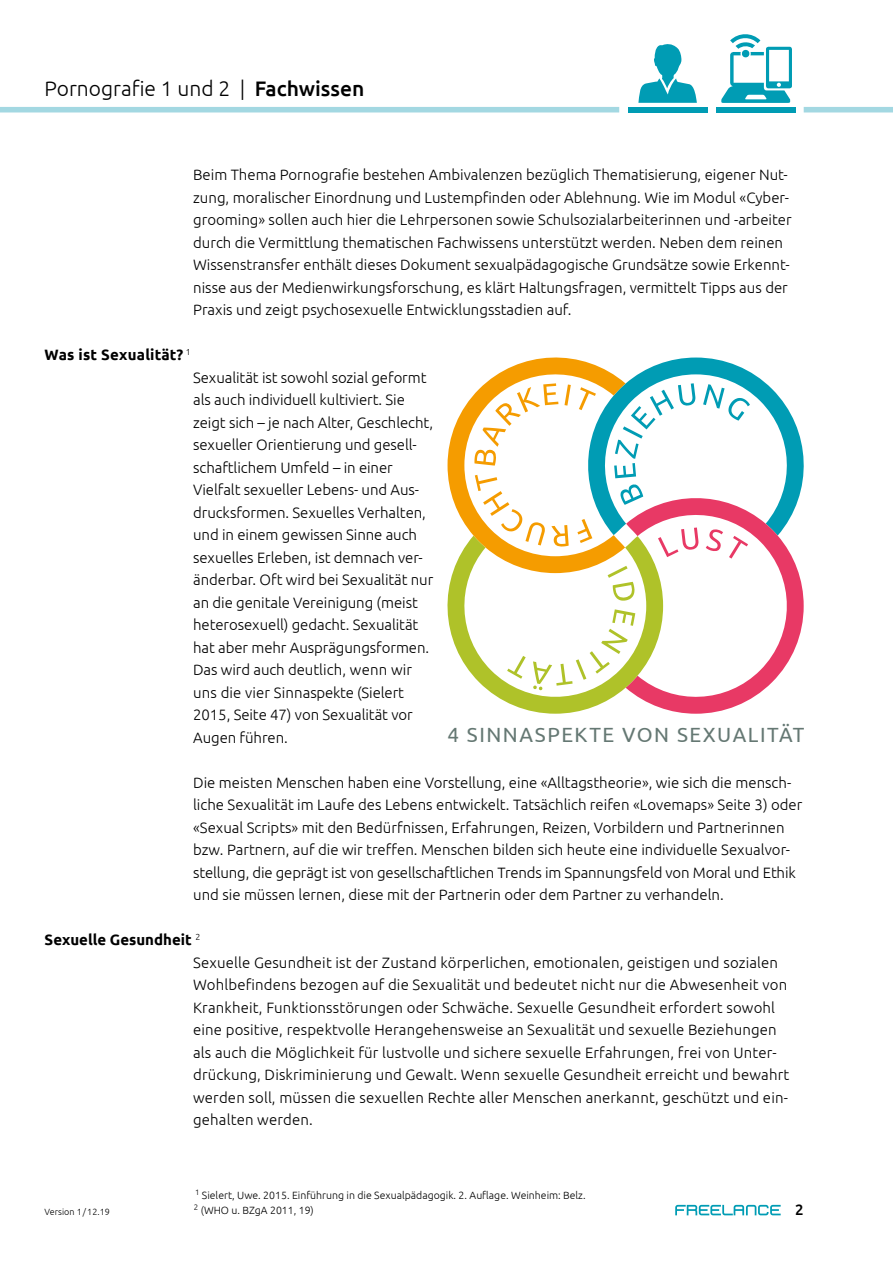
<style>
.page{position:relative;width:893px;height:1263px;background:#fff}
.page>*{position:absolute;margin:0;border:0;box-sizing:border-box;transform-origin:0 0}
.t1{font:300 21px "Ubuntu";color:#000}
.t2{font:20.55px "Ubuntu";letter-spacing:.075em;color:#657873}
.t3{font:300 15px/22.5px "Ubuntu";color:#000}
.t4{font:700 15px "Ubuntu";letter-spacing:.015em;color:#000}
.t5{font:500 15px "Ubuntu";color:#000}
.t6{font:300 10.5px "Ubuntu";color:#000}
.t7{font:300 9px "Ubuntu";color:#000}
.t8{font:300 7.8px "Ubuntu";color:#000}
.s1{font-weight:500}
.s2{font-weight:700}
</style>
<div class="page">
<div style="left:716px;top:107px;width:80px;height:5px;background:#009cb4"></div>
<svg style="left:721px;top:34px;width:71px;height:69px"></svg>
<div style="left:628px;top:107px;width:79px;height:6px;background:#009cb4"></div>
<svg style="left:638px;top:44px;width:59px;height:59px"></svg>
<div style="left:0;top:107px;width:619px;height:5px;background:#a3d8e2"></div>
<svg style="left:675px;top:1205px;width:106px;height:10px"></svg>
<svg style="left:804px;top:107px;width:89px;height:5px"></svg>
<svg style="left:447px;top:357px;width:357px;height:357px"></svg>
<h1 class="t1" style="left:45px;top:75px;width:321px">Pornografie 1 und 2 | <span class="s1">Fachwissen</span></h1>
<p class="t3" style="left:193px;top:163px;width:600px">Beim Thema Pornografie bestehen Ambivalenzen bezüglich Thematisierung, eigener Nut&shy;zung, moralischer Einordnung und Lustempfinden oder Ablehnung. Wie im Modul «Cyber&shy;grooming» sollen auch hier die Lehrpersonen sowie Schulsozialarbeiterinnen und -arbeiter durch die Vermittlung thematischen Fachwissens unterstützt werden. Neben dem reinen Wissenstransfer enthält dieses Dokument sexualpädagogische Grundsätze sowie Erkennt&shy;nisse aus der Medienwirkungsforschung, es klärt Haltungsfragen, vermittelt Tipps aus der Praxis und zeigt psychosexuelle Entwicklungsstadien auf.</p>
<p class="t4" style="left:45px;top:346px;width:148px">Was ist Sexualität? <sup>1</sup></p>
<p class="t3" style="left:193px;top:366px;width:242px">Sexualität ist sowohl sozial geformt als auch individuell kultiviert. Sie zeigt sich – je nach Alter, Geschlecht, sexueller Orientierung und gesell&shy;schaftlichem Umfeld – in einer Vielfalt sexueller Lebens- und Aus&shy;drucksformen. Sexuelles Verhalten, und in einem gewissen Sinne auch sexuelles Erleben, ist demnach ver&shy;änderbar. Oft wird bei Sexualität nur an die genitale Vereinigung (meist heterosexuell) gedacht. Sexualität hat aber mehr Ausprägungsformen.<br>Das wird auch deutlich, wenn wir uns die vier Sinnaspekte (Sielert 2015, Seite 47) von Sexualität vor Augen führen.</p>
<p class="t3" style="left:193px;top:771px;width:611px">Die meisten Menschen haben eine Vorstellung, eine «Alltagstheorie», wie sich die mensch&shy;liche Sexualität im Laufe des Lebens entwickelt. Tatsächlich reifen «Lovemaps» Seite 3) oder «Sexual Scripts» mit den Bedürfnissen, Erfahrungen, Reizen, Vorbildern und Partnerinnen bzw. Partnern, auf die wir treffen. Menschen bilden sich heute eine individuelle Sexualvor&shy;stellung, die geprägt ist von gesellschaftlichen Trends im Spannungsfeld von Moral und Ethik und sie müssen lernen, diese mit der Partnerin oder dem Partner zu verhandeln.</p>
<p class="t3" style="left:193px;top:928px;width:598px;text-indent:-148px"><span class="s2">Sexuelle Gesundheit</span> <sup>2<br></sup>Sexuelle Gesundheit ist der Zustand körperlichen, emotionalen, geistigen und sozialen Wohlbefindens bezogen auf die Sexualität und bedeutet nicht nur die Abwesenheit von Krankheit, Funktionsstörungen oder Schwäche. Sexuelle Gesundheit erfordert sowohl eine positive, respektvolle Herangehensweise an Sexualität und sexuelle Beziehungen als auch die Möglichkeit für lustvolle und sichere sexuelle Erfahrungen, frei von Unter&shy;drückung, Diskriminierung und Gewalt. Wenn sexuelle Gesundheit erreicht und bewahrt werden soll, müssen die sexuellen Rechte aller Menschen anerkannt, geschützt und ein&shy;gehalten werden.</p>
<h2 class="t2" style="left:447px;top:722px;width:358px">4 SINNASPEKTE VON SEXUALITÄT</h2>
<p class="t6" style="left:195px;top:1189px;width:392px"><sup>1</sup> Sielert, Uwe. 2015. Einführung in die Sexualpädagogik. 2. Auflage. Weinheim: Belz.</p>
<p class="t8" style="left:194px;top:1202px;width:6px">2</p>
<p class="t7" style="left:45px;top:1206px;width:67px">Version 1/12.19</p>
<p class="t6" style="left:201px;top:1204px;width:115px">(WHO u. BZgA 2011, 19)</p>
<p class="t5" style="left:795px;top:1200px;width:10px">2</p>
</div>
